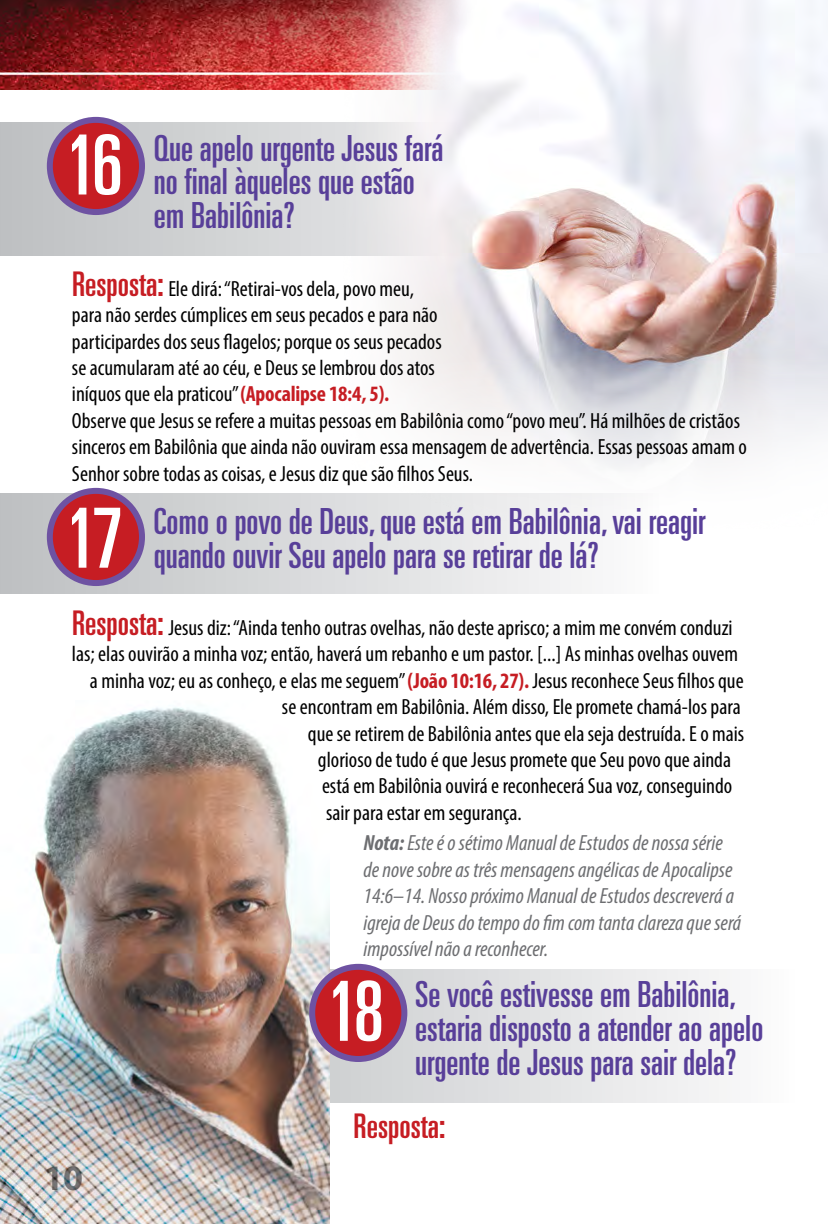
<style>
.page{position:relative;width:828px;height:1224px;background:#fff}
.page>*{position:absolute;margin:0;border:0;box-sizing:border-box;transform-origin:0 0}
.t1{font:ultra-condensed 83px "Univers";color:#fff}
.t2{font:ultra-condensed 36px/34px "Univers";color:#583f99}
.t3{font:700 36px "Myriad Pro";color:#808285}
.t4{font:ultra-condensed 34px "Univers";color:#c61d23}
.t5{font:condensed 22px/26.4px "Myriad Pro";color:#000}
.t6{font:italic condensed 22px/26.4px "Myriad Pro";color:#6d6e71}
.s1{font-family:"Univers";font-stretch:ultra-condensed;font-size:34px;color:#c61d23}
.s2{font-weight:700;color:#c61d23}
.s3{font-weight:700}
</style>
<div class="page">
<svg style="left:329px;top:970px;width:390px;height:133px"></svg>
<img style="left:0;top:707px;width:329px;height:517px">
<img style="left:0;top:0;width:283px;height:90px">
<div style="left:0;top:123px;width:658px;height:133px;background:linear-gradient(to bottom,#cbcccf,#cbcdce)"></div>
<img style="left:283px;top:0;width:545px;height:343px">
<svg style="left:0;top:343px;width:828px;height:151px"></svg>
<div style="left:0;top:494px;width:658px;height:100px;background:linear-gradient(to right,#b8b9c0,#fdfdfc)"></div>
<div style="left:50px;top:491px;width:92px;height:92px;background:#c61d23;border-radius:50%"></div>
<div style="left:47px;top:488px;width:98px;height:98px;border:6px solid #6e52a2;border-radius:50%"></div>
<div style="left:50px;top:120px;width:92px;height:92px;background:#c61d23;border-radius:50%"></div>
<div style="left:47px;top:117px;width:98px;height:98px;border:6px solid #6e52a2;border-radius:50%"></div>
<div style="left:312px;top:967px;width:92px;height:92px;background:#c61d23;border-radius:50%"></div>
<div style="left:309px;top:964px;width:98px;height:98px;border:6px solid #6e52a2;border-radius:50%"></div>
<h1 class="t1" style="left:65px;top:118px;width:59px">16</h1>
<h2 class="t2" style="left:154px;top:131px;width:291px">Que apelo urgente Jesus fará no final àqueles que estão em Babilônia?</h2>
<p class="t5" style="left:72px;top:275px;width:676px"><span class="s1">Resposta:</span> Ele dirá: “Retirai-vos dela, povo meu,<br>para não serdes cúmplices em seus pecados e para não<br>participardes dos seus flagelos; porque os seus pecados<br>se acumularam até ao céu, e Deus se lembrou dos atos<br>iníquos que ela praticou” <span class="s2">(Apocalipse 18:4, 5).<br></span>Observe que Jesus se refere a muitas pessoas em Babilônia como “povo meu”. Há milhões de cristãos sinceros em Babilônia que ainda não ouviram essa mensagem de advertência. Essas pessoas amam o Senhor sobre todas as coisas, e Jesus diz que são filhos Seus.</p>
<h1 class="t1" style="left:65px;top:491px;width:59px">17</h1>
<h2 class="t2" style="left:154px;top:504px;width:553px">Como o povo de Deus, que está em Babilônia, vai reagir quando ouvir Seu apelo para se retirar de lá?</h2>
<p class="t5" style="left:72px;top:614px;width:662px"><span class="s1">Resposta:</span> Jesus diz: “Ainda tenho outras ovelhas, não deste aprisco; a mim me convém conduzi</p>
<p class="t5" style="left:72px;top:641px;width:668px">las; elas ouvirão a minha voz; então, haverá um rebanho e um pastor. [...] As minhas ovelhas ouvem</p>
<p class="t5" style="left:90px;top:667px;width:655px">a minha voz; eu as conheço, e elas me seguem” <span class="s2">(João 10:16, 27).</span> Jesus reconhece Seus filhos que</p>
<p class="t5" style="left:282px;top:693px;width:460px">se encontram em Babilônia. Além disso, Ele promete chamá-los para</p>
<p class="t5" style="left:308px;top:720px;width:438px">que se retirem de Babilônia antes que ela seja destruída. E o mais</p>
<p class="t5" style="left:318px;top:746px;width:415px">glorioso de tudo é que Jesus promete que Seu povo que ainda</p>
<p class="t5" style="left:322px;top:773px;width:412px">está em Babilônia ouvirá e reconhecerá Sua voz, conseguindo</p>
<p class="t5" style="left:326px;top:799px;width:197px">sair para estar em segurança.</p>
<p class="t6" style="left:364px;top:830px;width:379px"><span class="s3">Nota:</span> Este é o sétimo Manual de Estudos de nossa série de nove sobre as três mensagens angélicas de Apocalipse 14:6–14. Nosso próximo Manual de Estudos descreverá a igreja de Deus do tempo do fim com tanta clareza que será impossível não a reconhecer.</p>
<h1 class="t1" style="left:327px;top:964px;width:59px">18</h1>
<h2 class="t2" style="left:415px;top:977px;width:350px">Se você estivesse em Babilônia, estaria disposto a atender ao apelo urgente de Jesus para sair dela?</h2>
<h3 class="t4" style="left:354px;top:1107px;width:93px">Resposta:</h3>
<h2 class="t3" style="left:43px;top:1155px;width:41px">10</h2>
</div>
